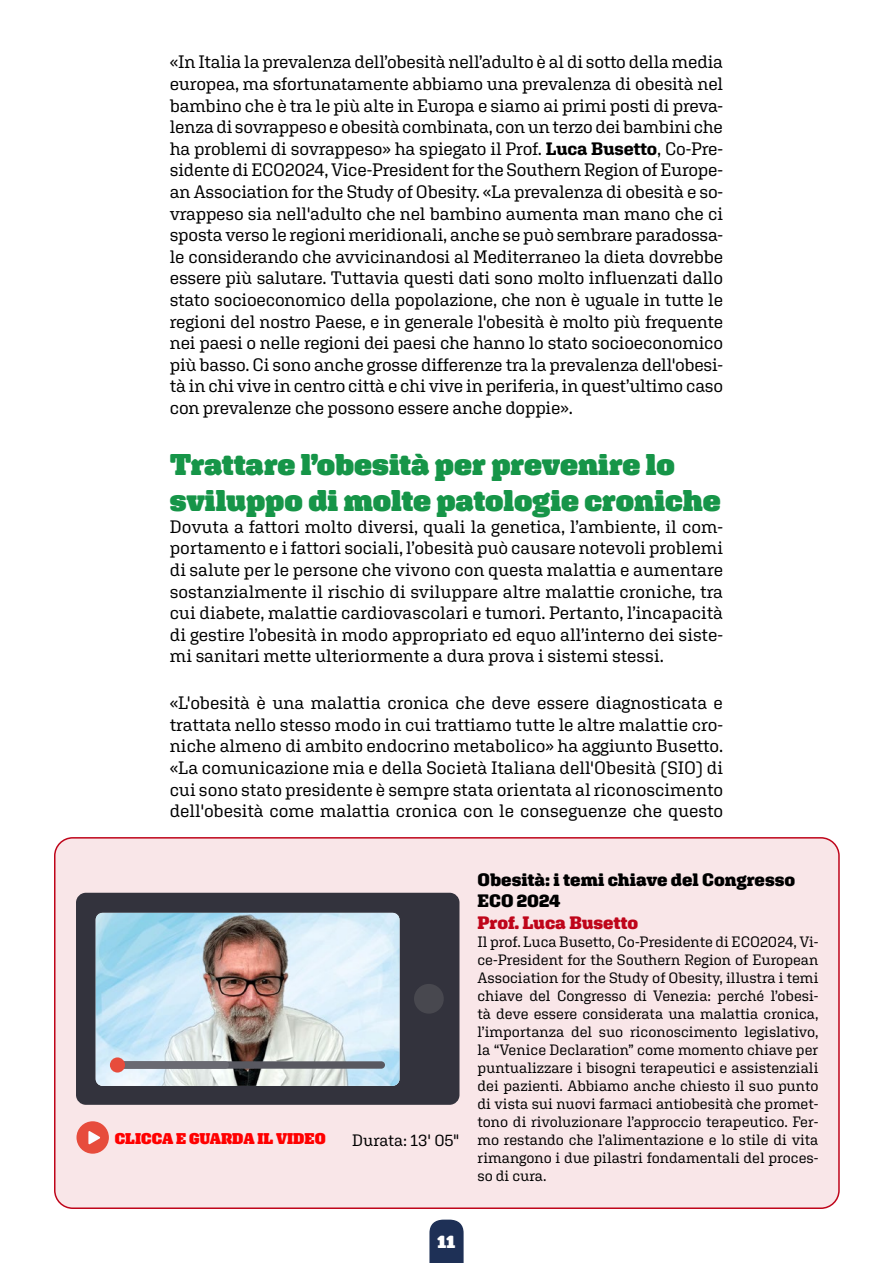
<style>
.page{position:relative;width:893px;height:1263px;background:#fff}
.page>*{position:absolute;margin:0;border:0;box-sizing:border-box;transform-origin:0 0}
.t1{font:900 30px/36px "Aglet Slab";letter-spacing:-.005em;color:#169548}
.t2{font:18px/21.6px "Aglet Slab";letter-spacing:-.01em;color:#000;text-align:justify}
.t3{font:900 18px/21.6px "Aglet Slab";color:#000}
.t4{font:900 18px "Aglet Slab";letter-spacing:-.005em;color:#bf051a}
.t5{font:900 18px "Aglet Slab";color:#fff}
.t6{font:16.5px "Aglet Slab";color:#000}
.t7{font:900 15.6px "Aglet Slab";color:#f00}
.t8{font:15px/18px "Aglet Slab";color:#000;text-align:justify}
.s1{font-weight:700}
</style>
<div class="page">
<div style="left:55px;top:838px;width:784px;height:370px;background:#f9e6e8;border-radius:18px"></div>
<div style="left:54px;top:837px;width:786px;height:372px;border:2px solid #bf051a;border-radius:18px"></div>
<div style="left:76px;top:893px;width:383px;height:212px;background:#33333d;border-radius:10px"></div>
<div style="left:414px;top:984px;width:30px;height:30px;background:#48484f;border-radius:50%"></div>
<img style="left:96px;top:913px;width:303px;height:173px">
<div style="left:111px;top:1061px;width:274px;height:8px;background:#585860;border-radius:4px"></div>
<div style="left:111px;top:1061px;width:118px;height:8px;background:#6a6a72;border-radius:4px"></div>
<div style="left:110px;top:1057px;width:15px;height:15px;background:#e74c3c;border-radius:50%"></div>
<div style="left:76px;top:1121px;width:33px;height:33px;background:#e74c3c;border-radius:50%"></div>
<svg style="left:88px;top:1131px;width:12px;height:13px"></svg>
<svg style="left:429px;top:1219px;width:35px;height:44px;background:#304164"></svg>
<p class="t2" style="left:170px;top:51px;width:555px">«In Italia la prevalenza dell’obesità nell’adulto è al di sotto della media europea, ma sfortunatamente abbiamo una prevalenza di obesità nel bambino che è tra le più alte in Europa e siamo ai primi posti di preva&shy;lenza di sovrappeso e obesità combinata, con un terzo dei bambini che ha problemi di sovrappeso» ha spiegato il Prof. <span class="s1">Luca Busetto</span>, Co-Pre&shy;sidente di ECO2024, Vice-President for the Southern Region of Europe&shy;an Association for the Study of Obesity. «La prevalenza di obesità e so&shy;vrappeso sia nell'adulto che nel bambino aumenta man mano che ci sposta verso le regioni meridionali, anche se può sembrare paradossa&shy;le considerando che avvicinandosi al Mediterraneo la dieta dovrebbe essere più salutare. Tuttavia questi dati sono molto influenzati dallo stato socioeconomico della popolazione, che non è uguale in tutte le regioni del nostro Paese, e in generale l'obesità è molto più frequente nei paesi o nelle regioni dei paesi che hanno lo stato socioeconomico più basso. Ci sono anche grosse differenze tra la prevalenza dell'obesi&shy;tà in chi vive in centro città e chi vive in periferia, in quest’ultimo caso con prevalenze che possono essere anche doppie».</p>
<h1 class="t1" style="left:170px;top:446px;width:552px">Trattare l’obesità per prevenire lo sviluppo di molte patologie croniche</h1>
<p class="t2" style="left:170px;top:515px;width:555px">Dovuta a fattori molto diversi, quali la genetica, l’ambiente, il com&shy;portamento e i fattori sociali, l’obesità può causare notevoli problemi di salute per le persone che vivono con questa malattia e aumentare sostanzialmente il rischio di sviluppare altre malattie croniche, tra cui diabete, malattie cardiovascolari e tumori. Pertanto, l’incapacità di gestire l’obesità in modo appropriato ed equo all’interno dei siste&shy;mi sanitari mette ulteriormente a dura prova i sistemi stessi.</p>
<p class="t2" style="left:170px;top:692px;width:555px">«L'obesità è una malattia cronica che deve essere diagnosticata e trattata nello stesso modo in cui trattiamo tutte le altre malattie cro&shy;niche almeno di ambito endocrino metabolico» ha aggiunto Busetto. «La comunicazione mia e della Società Italiana dell'Obesità (SIO) di cui sono stato presidente è sempre stata orientata al riconoscimento dell'obesità come malattia cronica con le conseguenze che questo</p>
<p class="t7" style="left:115px;top:1129px;width:212px">CLICCA E GUARDA IL VIDEO</p>
<p class="t6" style="left:352px;top:1130px;width:109px">Durata: 13' 05"</p>
<p class="t3" style="left:477px;top:868px;width:319px">Obesità: i temi chiave del Congresso<br>ECO 2024</p>
<p class="t4" style="left:477px;top:912px;width:162px">Prof. Luca Busetto</p>
<p class="t8" style="left:477px;top:932px;width:342px">Il prof. Luca Busetto, Co-Presidente di ECO2024, Vi&shy;ce-President for the Southern Region of European Association for the Study of Obesity, illustra i temi chiave del Congresso di Venezia: perché l’obesi&shy;tà deve essere considerata una malattia cronica, l’importanza del suo riconoscimento legislativo, la “Venice Declaration” come momento chiave per puntualizzare i bisogni terapeutici e assistenziali dei pazienti. Abbiamo anche chiesto il suo punto di vista sui nuovi farmaci antiobesità che promet&shy;tono di rivoluzionare l’approccio terapeutico. Fer&shy;mo restando che l’alimentazione e lo stile di vita rimangono i due pilastri fondamentali del proces&shy;so di cura.</p>
<p class="t5" style="left:438px;top:1231px;width:19px">11</p>
</div>
